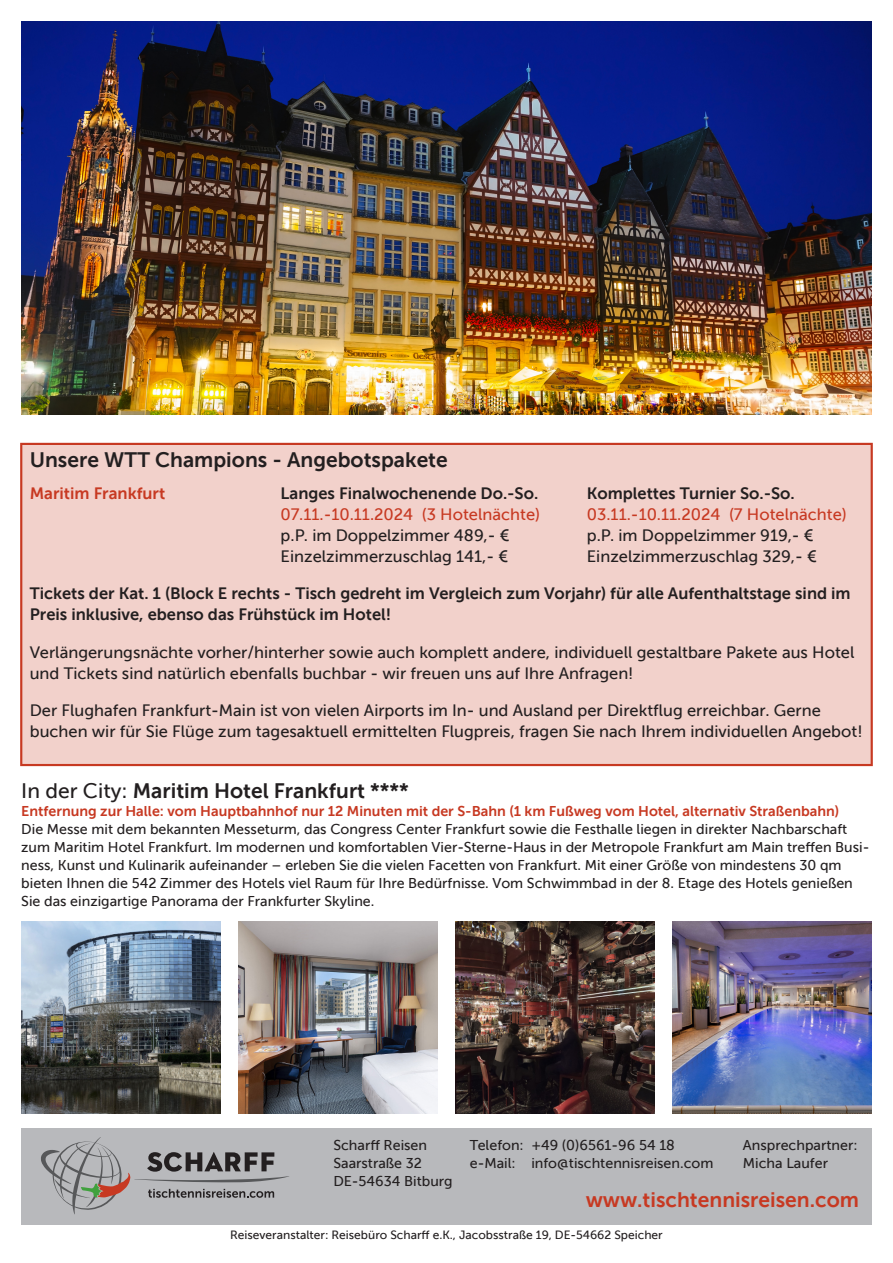
<style>
.page{position:relative;width:893px;height:1263px;background:#fff}
.page>*{position:absolute;margin:0;border:0;box-sizing:border-box;transform-origin:0 0}
.t1{font:21px "Museo Sans 700";color:#231f20}
.t2{font:21px "Museo Sans 700";color:#c73922}
.t3{font:16.5px/21px "Museo Sans 500";color:#231f20}
.t4{font:16.5px/21px "Museo Sans 700";color:#231f20}
.t5{font:16.5px "Museo Sans 500";color:#c73922}
.t6{font:16.5px "Museo Sans 700";color:#c73922}
.t7{font:14.25px/18px "Museo Sans 500";color:#231f20}
.t8{font:14.25px "Museo Sans 700";color:#c73922}
.t9{font:12px "Museo Sans 500";color:#231f20}
.s1{font-family:"Museo Sans 500"}
</style>
<div class="page">
<div style="left:21px;top:1128px;width:851px;height:97px;background:#b8b9bc"></div>
<svg style="left:41px;top:1137px;width:248px;height:77px"></svg>
<div style="left:20px;top:443px;width:853px;height:323px;background:#f2d1cb;border:2px solid #c73922"></div>
<img style="left:21px;top:922px;width:199px;height:191px">
<img style="left:456px;top:922px;width:199px;height:191px">
<img style="left:238px;top:922px;width:199px;height:191px">
<img style="left:21px;top:21px;width:851px;height:394px">
<img style="left:673px;top:922px;width:199px;height:191px">
<h1 class="t1" style="left:30px;top:452px;width:420px">Unsere WTT Champions - Angebotspakete</h1>
<p class="t6" style="left:30px;top:487px;width:137px">Maritim Frankfurt</p>
<p class="t4" style="left:281px;top:484px;width:259px">Langes Finalwochenende Do.-So.</p>
<p class="t4" style="left:587px;top:484px;width:209px">Komplettes Turnier So.-So.</p>
<p class="t5" style="left:281px;top:508px;width:261px">07.11.-10.11.2024 (3 Hotelnächte)</p>
<p class="t5" style="left:587px;top:508px;width:261px">03.11.-10.11.2024 (7 Hotelnächte)</p>
<p class="t3" style="left:281px;top:526px;width:230px">p.P. im Doppelzimmer 489,- €</p>
<p class="t3" style="left:587px;top:526px;width:228px">p.P. im Doppelzimmer 919,- €</p>
<p class="t3" style="left:281px;top:547px;width:229px">Einzelzimmerzuschlag 141,- €</p>
<p class="t3" style="left:587px;top:547px;width:231px">Einzelzimmerzuschlag 329,- €</p>
<p class="t4" style="left:30px;top:585px;width:822px">Tickets der Kat. 1 (Block E rechts - Tisch gedreht im Vergleich zum Vorjahr) für alle Aufenthaltstage sind im<br>Preis inklusive, ebenso das Frühstück im Hotel!</p>
<p class="t3" style="left:30px;top:643px;width:826px">Verlängerungsnächte vorher/hinterher sowie auch komplett andere, individuell gestaltbare Pakete aus Hotel und Tickets sind natürlich ebenfalls buchbar - wir freuen uns auf Ihre Anfragen!</p>
<p class="t3" style="left:30px;top:702px;width:834px">Der Flughafen Frankfurt-Main ist von vielen Airports im In- und Ausland per Direktflug erreichbar. Gerne buchen wir für Sie Flüge zum tagesaktuell ermittelten Flugpreis, fragen Sie nach Ihrem individuellen Angebot!</p>
<h1 class="t1" style="left:21px;top:783px;width:389px"><span class="s1">In der City:</span> Maritim Hotel Frankfurt ****</h1>
<p class="t8" style="left:21px;top:806px;width:819px">Entfernung zur Halle: vom Hauptbahnhof nur 12 Minuten mit der S-Bahn (1 km Fußweg vom Hotel, alternativ Straßenbahn)</p>
<p class="t7" style="left:21px;top:821px;width:850px">Die Messe mit dem bekannten Messeturm, das Congress Center Frankfurt sowie die Festhalle liegen in direkter Nachbarschaft zum Maritim Hotel Frankfurt. Im modernen und komfortablen Vier-Sterne-Haus in der Metropole Frankfurt am Main treffen Busi&shy;ness, Kunst und Kulinarik aufeinander – erleben Sie die vielen Facetten von Frankfurt. Mit einer Größe von mindestens 30 qm bieten Ihnen die 542 Zimmer des Hotels viel Raum für Ihre Bedürfnisse. Vom Schwimmbad in der 8. Etage des Hotels genießen Sie das einzigartige Panorama der Frankfurter Skyline.</p>
<p class="t7" style="left:333px;top:1138px;width:95px">Scharff Reisen</p>
<p class="t7" style="left:470px;top:1138px;width:207px">Telefon: +49 (0)6561-96 54 18</p>
<p class="t7" style="left:743px;top:1138px;width:116px">Ansprechpartner:</p>
<p class="t7" style="left:333px;top:1156px;width:90px">Saarstraße 32</p>
<p class="t7" style="left:470px;top:1156px;width:245px">e-Mail: info@tischtennisreisen.com</p>
<p class="t7" style="left:743px;top:1156px;width:87px">Micha Laufer</p>
<p class="t7" style="left:333px;top:1174px;width:121px">DE-54634 Bitburg</p>
<h1 class="t2" style="left:586px;top:1192px;width:275px">www.tischtennisreisen.com</h1>
<p class="t9" style="left:230px;top:1230px;width:434px">Reiseveranstalter: Reisebüro Scharff e.K., Jacobsstraße 19, DE-54662 Speicher</p>
</div>
